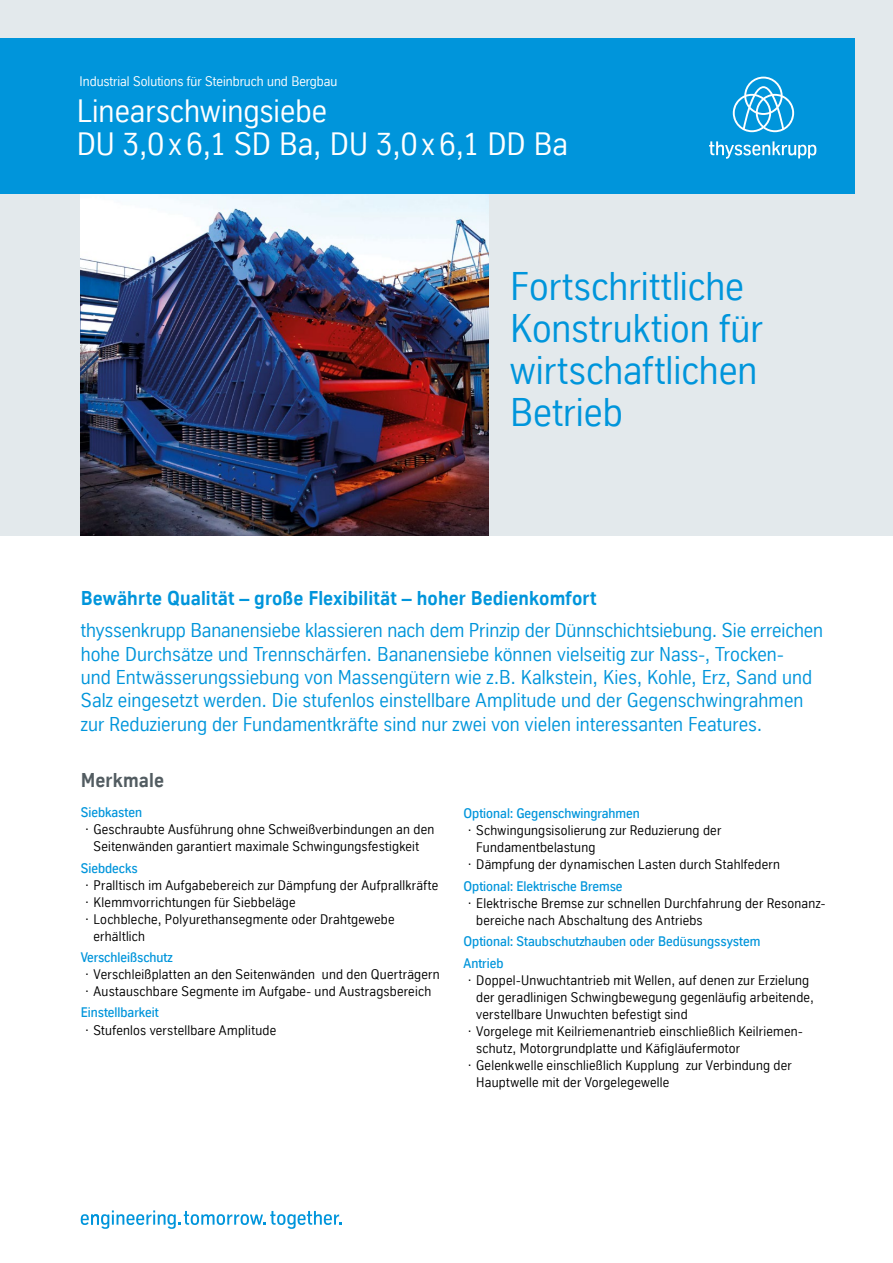
<style>
.page{position:relative;width:893px;height:1263px;background:#fff}
.page>*{position:absolute;margin:0;border:0;box-sizing:border-box;transform-origin:0 0}
.t1{font:39px/42px "TK Type";letter-spacing:.005em;color:#0095db}
.t2{font:31.5px/33px "TK Type";color:#fff}
.t3{font:19.5px/23.4px "TK Type";color:#0095db}
.t4{font:700 19.5px "TK Type";letter-spacing:.005em;color:#0095db}
.t5{font:700 19.5px "TK Type";letter-spacing:.005em;color:#525c61}
.t6{font:13.5px/17px "TK Type";letter-spacing:.02em;color:#000}
.t7{font:500 13.5px/21.5px "TK Type";color:#0095db}
.t8{font:13.5px "TK Type";color:#fff}
</style>
<div class="page">
<div style="left:0;top:0;width:893px;height:536px;background:#e3e9ec"></div>
<img style="left:81px;top:193px;width:408px;height:343px">
<div style="left:0;top:38px;width:855px;height:155px;background:#0095db"></div>
<svg style="left:81px;top:1210px;width:260px;height:19px"></svg>
<svg style="left:733px;top:77px;width:61px;height:55px"></svg>
<svg style="left:709px;top:141px;width:107px;height:18px"></svg>
<p class="t8" style="left:80px;top:74px;width:259px">Industrial Solutions für Steinbruch und Bergbau</p>
<h2 class="t2" style="left:77px;top:95px;width:493px">Linearschwingsiebe<br>DU 3,0x6,1 SD Ba, DU 3,0x6,1 DD Ba</h2>
<h1 class="t1" style="left:510px;top:266px;width:254px">Fortschrittliche<br>Konstruktion für wirtschaftlichen<br>Betrieb</h1>
<h3 class="t4" style="left:81px;top:587px;width:517px">Bewährte Qualität – große Flexibilität – hoher Bedienkomfort</h3>
<p class="t3" style="left:81px;top:619px;width:744px">thyssenkrupp Bananensiebe klassieren nach dem Prinzip der Dünnschichtsiebung. Sie erreichen hohe Durchsätze und Trennschärfen. Bananensiebe können vielseitig zur Nass-, Trocken-<br>und Entwässerungssiebung von Massengütern wie z.B. Kalkstein, Kies, Kohle, Erz, Sand und Salz eingesetzt werden. Die stufenlos einstellbare Amplitude und der Gegenschwingrahmen zur Reduzierung der Fundamentkräfte sind nur zwei von vielen interessanten Features.</p>
<h3 class="t5" style="left:81px;top:770px;width:85px">Merkmale</h3>
<p class="t7" style="left:81px;top:802px;width:63px">Siebkasten</p>
<p class="t6" style="left:85px;top:821px;width:351px;text-align:center">· Geschraubte Ausführung ohne Schweißverbindungen an den<br>Seitenwänden garantiert maximale Schwingungsfestigkeit</p>
<p class="t7" style="left:81px;top:857px;width:58px">Siebdecks</p>
<p class="t6" style="left:85px;top:876px;width:355px">· Pralltisch im Aufgabebereich zur Dämpfung der Aufprallkräfte</p>
<p class="t6" style="left:85px;top:893px;width:212px">· Klemmvorrichtungen für Siebbeläge</p>
<p class="t6" style="left:85px;top:910px;width:311px">· Lochbleche, Polyurethansegmente oder Drahtgewebe</p>
<p class="t6" style="left:94px;top:927px;width:53px">erhältlich</p>
<p class="t7" style="left:81px;top:947px;width:93px">Verschleißschutz</p>
<p class="t6" style="left:85px;top:966px;width:356px">· Verschleißplatten an den Seitenwänden und den Querträgern · Austauschbare Segmente im Aufgabe- und Austragsbereich</p>
<p class="t7" style="left:81px;top:1002px;width:79px">Einstellbarkeit</p>
<p class="t6" style="left:85px;top:1021px;width:193px">· Stufenlos verstellbare Amplitude</p>
<p class="t7" style="left:463px;top:803px;width:178px">Optional: Gegenschwingrahmen</p>
<p class="t6" style="left:468px;top:822px;width:255px">· Schwingungsisolierung zur Reduzierung der</p>
<p class="t6" style="left:476px;top:839px;width:121px">Fundamentbelastung</p>
<p class="t6" style="left:468px;top:856px;width:314px">· Dämpfung der dynamischen Lasten durch Stahlfedern</p>
<p class="t7" style="left:463px;top:875px;width:161px">Optional: Elektrische Bremse</p>
<p class="t6" style="left:476px;top:894px;width:351px;text-indent:-9px">· Elektrische Bremse zur schnellen Durchfahrung der Resonanz&shy;bereiche nach Abschaltung des Antriebs</p>
<p class="t7" style="left:463px;top:931px;width:298px">Optional: Staubschutzhauben oder Bedüsungssystem<br>Antrieb</p>
<p class="t6" style="left:468px;top:971px;width:343px">· Doppel-Unwuchtantrieb mit Wellen, auf denen zur Erzielung</p>
<p class="t6" style="left:476px;top:988px;width:339px">der geradlinigen Schwingbewegung gegenläufig arbeitende,</p>
<p class="t6" style="left:476px;top:1005px;width:213px">verstellbare Unwuchten befestigt sind</p>
<p class="t6" style="left:468px;top:1022px;width:337px">· Vorgelege mit Keilriemenantrieb einschließlich Keilriemen-</p>
<p class="t6" style="left:476px;top:1039px;width:265px">schutz, Motorgrundplatte und Käfigläufermotor</p>
<p class="t6" style="left:468px;top:1056px;width:326px">· Gelenkwelle einschließlich Kupplung zur Verbindung der</p>
<p class="t6" style="left:476px;top:1073px;width:195px">Hauptwelle mit der Vorgelegewelle</p>
</div>
